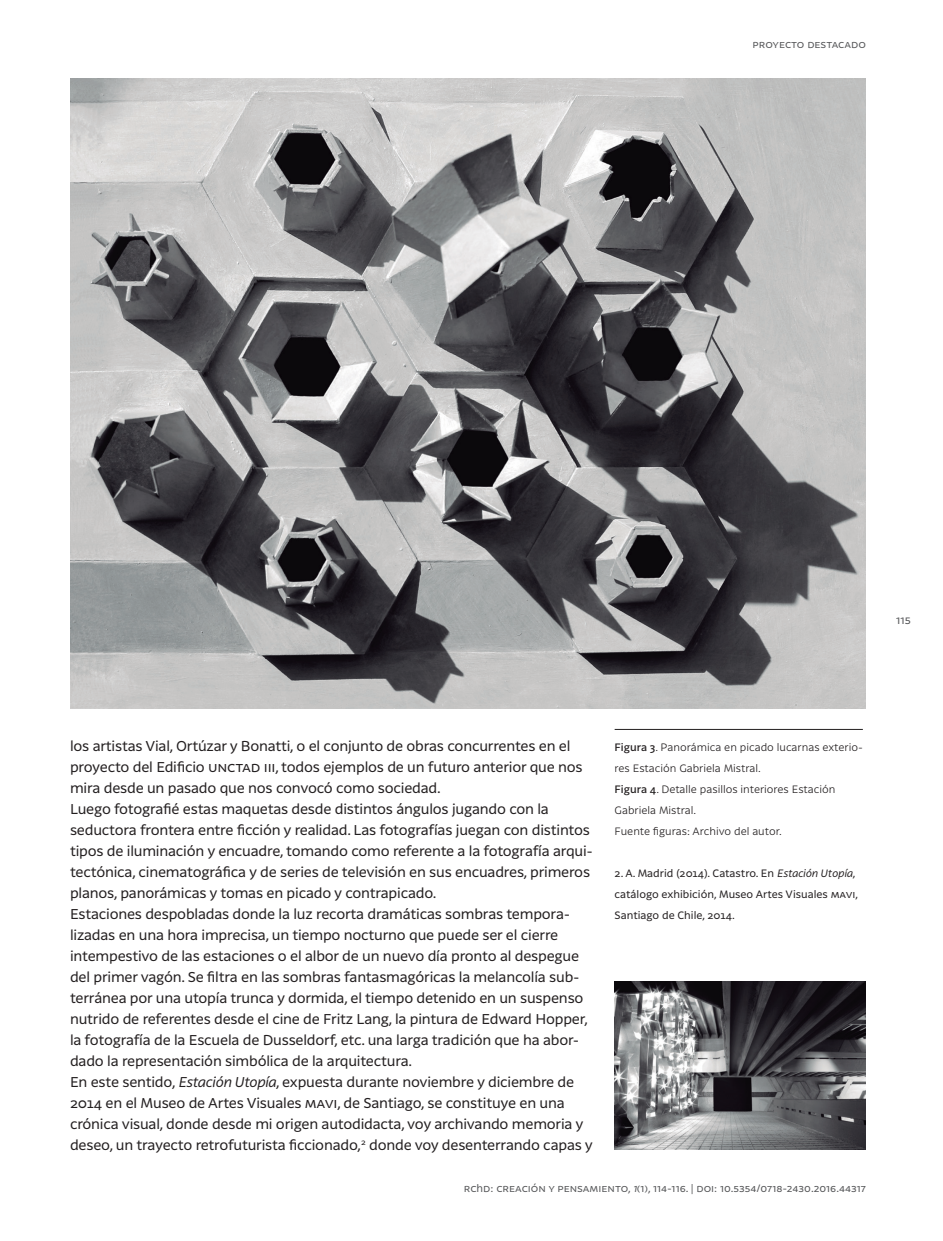
<style>
.page{position:relative;width:943px;height:1241px;background:#fff}
.page>*{position:absolute;margin:0;border:0;box-sizing:border-box;transform-origin:0 0}
.Resumen_Abstract{font:14px/21px "Latina";letter-spacing:-.015em;color:#231f20}
.Folio{font:11.38px "Latina";color:#57585a}
.Notas{font:300 10.5px/21px "Latina";color:#231f20}
.Notas-2{font:10.5px/21px "Latina";color:#231f20}
.Permanente_pie_de_pá{font:10.5px "Latina";color:#57585a}
.Permanente_encabezad{font:10.5px "Latina";color:#57585a}
.s1{font-style:italic}
.s2{font-weight:500}
</style>
<div class="page">
<img style="left:70px;top:78px;width:796px;height:630px">
<img style="left:614px;top:981px;width:252px;height:168px">
<hr style="left:614px;top:729px;width:248px;height:1px;background:#231f20">
<p class="Permanente_encabezad" style="left:752px;top:39px;width:115px">proyecto destacado</p>
<p class="Folio" style="left:896px;top:614px;width:16px">115</p>
<p class="Resumen_Abstract" style="left:70px;top:735px;width:514px">los artistas Vial, Ortúzar y Bonatti, o el conjunto de obras concurrentes en el proyecto del Edificio unctad iii, todos ejemplos de un futuro anterior que nos mira desde un pasado que nos convocó como sociedad.</p>
<p class="Resumen_Abstract" style="left:70px;top:798px;width:524px">Luego fotografié estas maquetas desde distintos ángulos jugando con la seductora frontera entre ficción y realidad. Las fotografías juegan con distintos tipos de iluminación y encuadre, tomando como referente a la fotografía arqui&shy;tectónica, cinematográfica y de series de televisión en sus encuadres, primeros planos, panorámicas y tomas en picado y contrapicado.</p>
<p class="Resumen_Abstract" style="left:70px;top:903px;width:519px">Estaciones despobladas donde la luz recorta dramáticas sombras tempora&shy;lizadas en una hora imprecisa, un tiempo nocturno que puede ser el cierre intempestivo de las estaciones o el albor de un nuevo día pronto al despegue del primer vagón. Se filtra en las sombras fantasmagóricas la melancolía sub&shy;terránea por una utopía trunca y dormida, el tiempo detenido en un suspenso nutrido de referentes desde el cine de Fritz Lang, la pintura de Edward Hopper, la fotografía de la Escuela de Dusseldorf, etc. una larga tradición que ha abor&shy;dado la representación simbólica de la arquitectura.</p>
<p class="Resumen_Abstract" style="left:70px;top:1071px;width:524px">En este sentido, <span class="s1">Estación Utopía</span>, expuesta durante noviembre y diciembre de 2014 en el Museo de Artes Visuales mavi, de Santiago, se constituye en una crónica visual, donde desde mi origen autodidacta, voy archivando memoria y deseo, un trayecto retrofuturista ficcionado,<sup>2</sup> donde voy desenterrando capas y</p>
<p class="Notas" style="left:614px;top:736px;width:250px"><span class="s2">Figura 3</span>. Panorámica en picado lucarnas exterio&shy;res Estación Gabriela Mistral.</p>
<p class="Notas" style="left:614px;top:778px;width:222px"><span class="s2">Figura 4</span>. Detalle pasillos interiores Estación<br>Gabriela Mistral.</p>
<p class="Notas" style="left:614px;top:820px;width:169px">Fuente figuras: Archivo del autor.</p>
<p class="Notas-2" style="left:614px;top:862px;width:245px">2. A. Madrid (2014). Catastro. En <span class="s1">Estación Utopía</span>, catálogo exhibición, Museo Artes Visuales mavi,<br>Santiago de Chile, 2014.</p>
<p class="Permanente_pie_de_pá" style="left:464px;top:1181px;width:403px">rchd: creación y pensamiento, <span class="s1">1</span>(1), 114-116. | doi: 10.5354/0718-2430.2016.44317</p>
</div>
